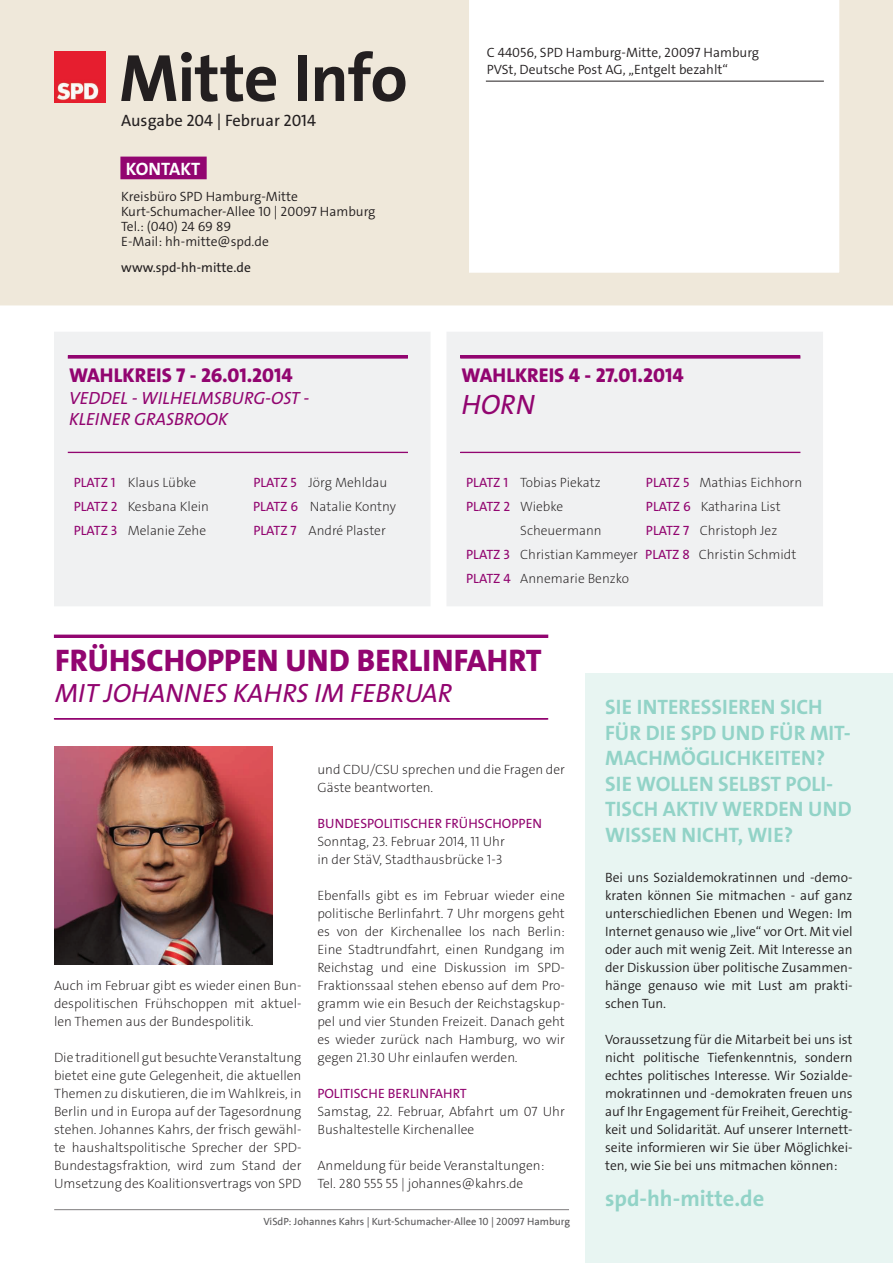
<style>
.page{position:relative;width:893px;height:1263px;background:#fff}
.page>*{position:absolute;margin:0;border:0;box-sizing:border-box;transform-origin:0 0}
.t1{font:700 67.5px "SPD2002 The Sans";letter-spacing:-.015em;color:#231f20}
.t2{font:800 31.35px "SPD The Sans";color:#920570}
.t3{font:italic 28.2px "SPD The Sans";color:#920570}
.t4{font:italic 26.55px "SPD The Sans";color:#920570}
.t5{font:22.5px "The Sans LP7 Bld";color:#92d3c7}
.t6{font:21px/25.5px "The Sans LP7 Bld";color:#92d3c7}
.t7{font:800 20.1px "SPD The Sans";color:#920570}
.t8{font:18px "The Sans LP7 Bld";letter-spacing:-.005em;color:#fff}
.t9{font:italic 17.7px/21.8px "SPD The Sans";color:#920570}
.t10{font:16.5px "The Sans LP5 Plain";color:#231f20}
.t11{font:200 13.5px/18px "SPD The Sans";color:#231f20}
.t12{font:13.5px/18px "The Sans LP4 Se Lig";color:#231f20}
.t13{font:13.5px "SPD The Sans";color:#920570}
.t14{font:13.5px "The Sans LP5 Plain";color:#231f20}
.t15{font:10.5px "SPD2002 The Sans";color:#59585a}
.s1{font-weight:400;color:#920570}
.s2{font-weight:200;color:#231f20}
</style>
<div class="page">
<div style="left:0;top:0;width:893px;height:305px;background:#efe8da"></div>
<img style="left:54px;top:51px;width:51px;height:51px">
<svg style="left:460px;top:0;width:388px;height:282px"></svg>
<hr style="left:486px;top:81px;width:338px;height:1px;background:#231f20">
<div style="left:121px;top:157px;width:85px;height:22px;background:#920570"></div>
<div style="left:585px;top:673px;width:308px;height:590px;background:#e8f5f2"></div>
<hr style="left:54px;top:1209px;width:515px;height:1px;background:#7e7c7d">
<hr style="left:54px;top:719px;width:494px;height:1px;background:#920570">
<div style="left:54px;top:718px;width:494px;height:1px;border:1px solid #920570"></div>
<div style="left:54px;top:635px;width:494px;height:3px;border:1px solid #920570"></div>
<img style="left:54px;top:746px;width:218px;height:218px">
<div style="left:56px;top:333px;width:373px;height:272px;background:#f0f1f2"></div>
<div style="left:54px;top:332px;width:377px;height:274px;border:3px solid #f0f1f2"></div>
<div style="left:68px;top:452px;width:340px;height:1px;border:1px solid #920570"></div>
<div style="left:68px;top:355px;width:340px;height:3px;border:1px solid #920570"></div>
<div style="left:448px;top:333px;width:373px;height:272px;background:#f0f1f2"></div>
<div style="left:446px;top:332px;width:377px;height:274px;border:3px solid #f0f1f2"></div>
<div style="left:460px;top:452px;width:340px;height:1px;border:1px solid #920570"></div>
<div style="left:460px;top:355px;width:340px;height:3px;border:1px solid #920570"></div>
<h1 class="t1" style="left:119px;top:43px;width:290px">Mitte Info</h1>
<p class="t10" style="left:121px;top:110px;width:196px">Ausgabe 204 | Februar 2014</p>
<h3 class="t8" style="left:126px;top:157px;width:76px">KONTAKT</h3>
<p class="t12" style="left:121px;top:189px;width:256px;line-height:15px">Kreisbüro SPD Hamburg-Mitte<br>Kurt-Schumacher-Allee 10 | 20097 Hamburg<br>Tel.: (040) 24 69 89<br>E-Mail: hh-mitte@spd.de</p>
<p class="t14" style="left:121px;top:259px;width:131px">www.spd-hh-mitte.de</p>
<h3 class="t7" style="left:69px;top:362px;width:225px">WAHLKREIS 7 - 26.01.2014</h3>
<h3 class="t9" style="left:69px;top:387px;width:242px">VEDDEL - WILHELMSBURG-OST -<br>KLEINER GRASBROOK</h3>
<p class="t11" style="left:74px;top:473px;width:124px"><span class="s1">PLATZ 1</span> Klaus Lübke</p>
<p class="t11" style="left:253px;top:473px;width:136px"><span class="s1">PLATZ 5</span> Jörg Mehldau</p>
<p class="t11" style="left:74px;top:497px;width:137px"><span class="s1">PLATZ 2</span> Kesbana Klein</p>
<p class="t11" style="left:253px;top:497px;width:144px"><span class="s1">PLATZ 6</span> Natalie Kontny</p>
<p class="t11" style="left:74px;top:521px;width:134px"><span class="s1">PLATZ 3</span> Melanie Zehe</p>
<p class="t11" style="left:253px;top:521px;width:134px"><span class="s1">PLATZ 7</span> André Plaster</p>
<p class="t12" style="left:487px;top:45px;width:274px;line-height:16.2px">C 44056, SPD Hamburg-Mitte, 20097 Hamburg<br>PVSt, Deutsche Post AG, „Entgelt bezahlt“</p>
<h3 class="t7" style="left:461px;top:362px;width:224px">WAHLKREIS 4 - 27.01.2014</h3>
<h3 class="t3" style="left:461px;top:387px;width:75px">HORN</h3>
<p class="t11" style="left:466px;top:473px;width:136px"><span class="s1">PLATZ 1</span> Tobias Piekatz</p>
<p class="t11" style="left:646px;top:473px;width:158px"><span class="s1">PLATZ 5</span> Mathias Eichhorn</p>
<p class="t13" style="left:466px;top:497px;width:98px">PLATZ 2 <span class="s2">Wiebke</span></p>
<p class="t11" style="left:646px;top:497px;width:136px"><span class="s1">PLATZ 6</span> Katharina List</p>
<p class="t11" style="left:520px;top:521px;width:83px">Scheuermann</p>
<p class="t11" style="left:466px;top:518px;width:332px;line-height:24px;text-indent:180px"><span class="s1">PLATZ 7</span> Christoph Jez<br><span class="s1">PLATZ 3</span> Christian Kammeyer <span class="s1">PLATZ 8</span> Christin Schmidt<br><span class="s1">PLATZ 4</span> Annemarie Benzko</p>
<h2 class="t2" style="left:55px;top:640px;width:488px">FRÜHSCHOPPEN UND BERLINFAHRT</h2>
<h3 class="t4" style="left:55px;top:676px;width:399px">MIT JOHANNES KAHRS IM FEBRUAR</h3>
<p class="t11" style="left:54px;top:977px;width:249px;text-align:justify">Auch im Februar gibt es wieder einen Bun&shy;despolitischen Frühschoppen mit aktuel&shy;len Themen aus der Bundespolitik.</p>
<p class="t11" style="left:54px;top:1049px;width:249px;text-align:justify">Die traditionell gut besuchte Veranstaltung bietet eine gute Gelegenheit, die aktuellen Themen zu diskutieren, die im Wahlkreis, in Berlin und in Europa auf der Tagesordnung stehen. Johannes Kahrs, der frisch gewähl&shy;te haushaltspolitische Sprecher der SPD-Bundestagsfraktion, wird zum Stand der Umsetzung des Koalitionsvertrags von SPD</p>
<p class="t11" style="left:317px;top:761px;width:249px">und CDU/CSU sprechen und die Fragen der<br>Gäste beantworten.</p>
<p class="t13" style="left:317px;top:815px;width:226px">BUNDESPOLITISCHER FRÜHSCHOPPEN</p>
<p class="t11" style="left:317px;top:833px;width:189px">Sonntag, 23. Februar 2014, 11 Uhr in der StäV, Stadthausbrücke 1-3</p>
<p class="t11" style="left:317px;top:887px;width:249px;text-align:justify">Ebenfalls gibt es im Februar wieder eine politische Berlinfahrt. 7 Uhr morgens geht es von der Kirchenallee los nach Berlin:<br>Eine Stadtrundfahrt, einen Rundgang im Reichstag und eine Diskussion im SPD-Fraktionssaal stehen ebenso auf dem Pro&shy;gramm wie ein Besuch der Reichstagskup&shy;pel und vier Stunden Freizeit. Danach geht es wieder zurück nach Hamburg, wo wir gegen 21.30 Uhr einlaufen werden.</p>
<p class="t13" style="left:317px;top:1085px;width:151px">POLITISCHE BERLINFAHRT</p>
<p class="t11" style="left:317px;top:1103px;width:249px">Samstag, 22. Februar, Abfahrt um 07 Uhr<br>Bushaltestelle Kirchenallee</p>
<p class="t11" style="left:317px;top:1157px;width:229px">Anmeldung für beide Veranstaltungen:<br>Tel. 280 555 55 | johannes@kahrs.de</p>
<p class="t15" style="left:263px;top:1216px;width:308px">ViSdP: Johannes Kahrs | Kurt-Schumacher-Allee 10 | 20097 Hamburg</p>
<h3 class="t6" style="left:605px;top:695px;width:248px">SIE INTERESSIEREN SICH<br>FÜR DIE SPD UND FÜR MIT-<br>MACHMÖGLICHKEITEN?<br>SIE WOLLEN SELBST POLI-<br>TISCH AKTIV WERDEN UND<br>WISSEN NICHT, WIE?</h3>
<p class="t12" style="left:605px;top:869px;width:249px;text-align:justify">Bei uns Sozialdemokratinnen und -demo&shy;kraten können Sie mitmachen - auf ganz unterschiedlichen Ebenen und Wegen: Im Internet genauso wie „live“ vor Ort. Mit viel oder auch mit wenig Zeit. Mit Interesse an der Diskussion über politische Zusammen&shy;hänge genauso wie mit Lust am prakti&shy;schen Tun.</p>
<p class="t12" style="left:605px;top:1031px;width:249px;text-align:justify">Voraussetzung für die Mitarbeit bei uns ist nicht politische Tiefenkenntnis, sondern echtes politisches Interesse. Wir Sozialde&shy;mokratinnen und -demokraten freuen uns auf Ihr Engagement für Freiheit, Gerechtig&shy;keit und Solidarität. Auf unserer Internett&shy;seite informieren wir Sie über Möglichkei&shy;ten, wie Sie bei uns mitmachen können:</p>
<h3 class="t5" style="left:605px;top:1184px;width:161px">spd-hh-mitte.de</h3>
</div>
